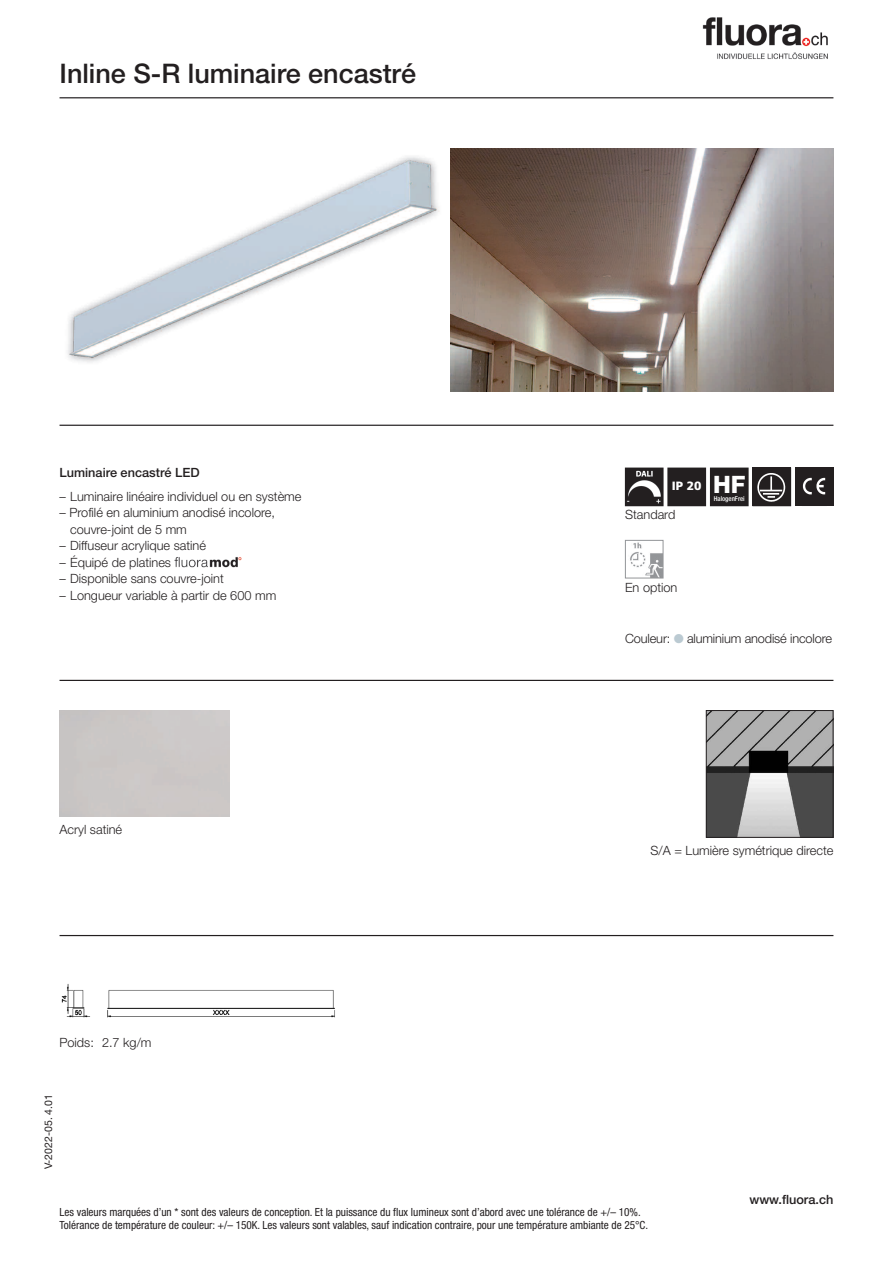
<style>
.page{position:relative;width:893px;height:1263px;background:#fff}
.page>*{position:absolute;margin:0;border:0;box-sizing:border-box;transform-origin:0 0}
.t1{font:500 27px "Helvetica Neue LT";color:#231f20}
.t2{font:300 12.75px/16.5px "Helvetica Neue LT";color:#231f20}
.t3{font:500 12.75px "Helvetica Neue LT";color:#231f20}
.t4{font:900 12px "Frutiger LT";color:#fff}
.t5{font:condensed 11.25px/13.5px "Helvetica Neue LT";color:#231f20}
.t6{font:10.5px "Helvetica Neue LT";color:#231f20}
.t7{font:500 condensed 6.75px "Helvetica Neue LT";color:#fff}
.s1{font-family:"Helvetica Neue LT";font-weight:800;font-size:24px}
.s2{color:#bbcad2}
</style>
<div class="page">
<img style="left:702px;top:17px;width:126px;height:43px">
<hr style="left:60px;top:97px;width:773px;height:1px;background:#231f20">
<hr style="left:60px;top:425px;width:773px;height:1px;background:#231f20">
<hr style="left:60px;top:680px;width:773px;height:1px;background:#231f20">
<img style="left:67px;top:156px;width:373px;height:207px">
<hr style="left:60px;top:935px;width:773px;height:1px;background:#231f20">
<img style="left:451px;top:149px;width:382px;height:242px">
<div style="left:753px;top:468px;width:38px;height:38px;background:#231f20"></div>
<img style="left:757px;top:473px;width:29px;height:29px">
<img style="left:630px;top:542px;width:31px;height:34px">
<div style="left:625px;top:540px;width:38px;height:38px;border:1px solid #939598"></div>
<img style="left:627px;top:470px;width:34px;height:34px">
<div style="left:625px;top:468px;width:38px;height:38px;border:1px solid #231f20"></div>
<div style="left:668px;top:468px;width:37px;height:37px;background:#231f20"></div>
<div style="left:668px;top:468px;width:38px;height:38px;border:1px solid #231f20"></div>
<div style="left:711px;top:468px;width:37px;height:37px;background:#231f20"></div>
<div style="left:710px;top:468px;width:38px;height:38px;border:1px solid #231f20"></div>
<div style="left:795px;top:468px;width:38px;height:38px;background:#231f20"></div>
<img style="left:802px;top:477px;width:24px;height:18px">
<img style="left:61px;top:984px;width:274px;height:34px">
<img style="left:175px;top:557px;width:66px;height:11px">
<img style="left:708px;top:712px;width:123px;height:124px">
<div style="left:706px;top:710px;width:127px;height:128px;border:1px solid #231f20"></div>
<h1 class="t1" style="left:60px;top:64px;width:358px">Inline S-R luminaire encastré</h1>
<p class="t3" style="left:60px;top:468px;width:142px">Luminaire encastré LED</p>
<p class="t2" style="left:60px;top:489px;width:243px">– Luminaire linéaire individuel ou en système</p>
<p class="t2" style="left:70px;top:506px;width:206px;text-indent:-11px">– Profilé en aluminium anodisé incolore, couvre-joint de 5 mm</p>
<p class="t2" style="left:60px;top:539px;width:148px">– Diffuseur acrylique satiné</p>
<p class="t2" style="left:60px;top:555px;width:113px">– Équipé de platines</p>
<p class="t2" style="left:60px;top:572px;width:166px">– Disponible sans couvre-joint</p>
<p class="t2" style="left:60px;top:588px;width:218px">– Longueur variable à partir de 600 mm</p>
<p class="t2" style="left:60px;top:822px;width:64px">Acryl satiné</p>
<p class="t2" style="left:60px;top:1035px;width:94px">Poids: 2.7 kg/m</p>
<p class="t6" style="left:45px;top:1169px;width:77px;rotate:-90deg">V-2022-05. 4.01</p>
<p class="t4" style="left:672px;top:481px;width:75px">IP 20 <span class="s1">HF</span></p>
<p class="t7" style="left:714px;top:496px;width:32px">HalogenFrei</p>
<p class="t2" style="left:625px;top:508px;width:52px">Standard</p>
<p class="t2" style="left:625px;top:580px;width:54px">En option</p>
<p class="t2" style="left:625px;top:632px;width:208px">Couleur: <span class="s2">●</span> aluminium anodisé incolore</p>
<p class="t2" style="left:650px;top:844px;width:184px">S/A = Lumière symétrique directe</p>
<p class="t3" style="left:749px;top:1195px;width:85px">www.fluora.ch</p>
<p class="t5" style="left:60px;top:1206px;width:590px">Les valeurs marquées d’un * sont des valeurs de conception. Et la puissance du flux lumineux sont d’abord avec une tolérance de +/– 10%.<br>Tolérance de température de couleur: +/– 150K. Les valeurs sont valables, sauf indication contraire, pour une température ambiante de 25°C.</p>
</div>
